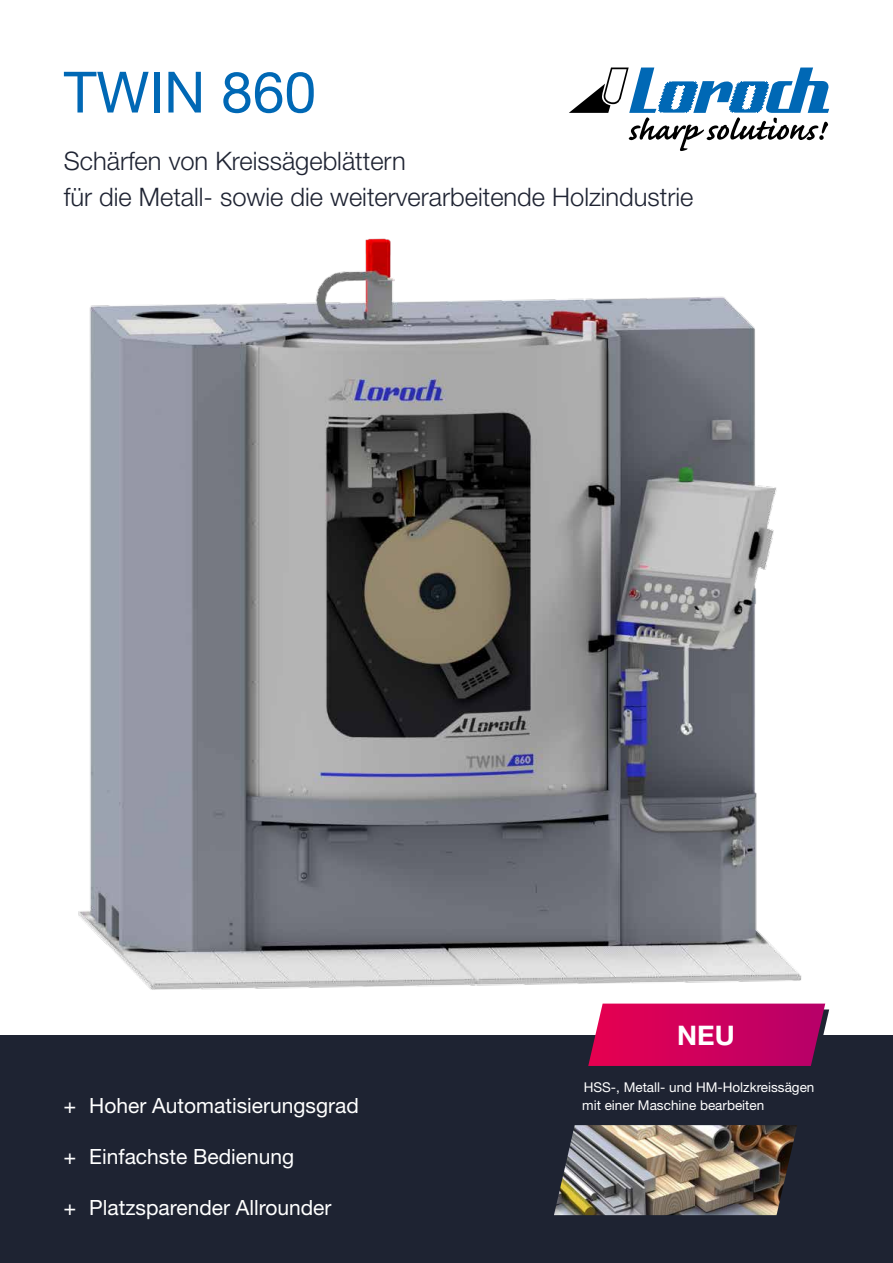
<style>
.page{position:relative;width:893px;height:1263px;background:#fff}
.page>*{position:absolute;margin:0;border:0;box-sizing:border-box;transform-origin:0 0}
.t1{font:57px "Helvetica Neue LT";color:#0068b5}
.t2{font:700 27px "Helvetica Neue LT";color:#fff}
.t3{font:300 25.5px/36px "Helvetica Neue LT";color:#1e2332}
.t4{font:21px "Helvetica Neue LT";color:#fff}
.t5{font:13.5px/18px "Helvetica Neue LT";color:#fff}
.s1{font-family:"Helvetica LT"}
</style>
<div class="page">
<img style="left:78px;top:238px;width:724px;height:752px">
<svg style="left:569px;top:68px;width:260px;height:83px"></svg>
<div style="left:0;top:1035px;width:893px;height:228px;background:#1e2332"></div>
<svg style="left:588px;top:1003px;width:241px;height:63px;background:#c80b60"></svg>
<img style="left:554px;top:1125px;width:243px;height:90px">
<h1 class="t1" style="left:64px;top:58px;width:254px">TWIN 860</h1>
<p class="t3" style="left:64px;top:142px;width:631px">Schärfen von Kreissägeblättern<br>für die Metall- sowie die weiterverarbeitende Holzindustrie</p>
<p class="t4" style="left:64px;top:1093px;width:297px"><span class="s1">+</span> Hoher Automatisierungsgrad</p>
<p class="t4" style="left:64px;top:1144px;width:232px"><span class="s1">+</span> Einfachste Bedienung</p>
<p class="t4" style="left:64px;top:1195px;width:269px"><span class="s1">+</span> Platzsparender Allrounder</p>
<p class="t2" style="left:677px;top:1019px;width:59px">NEU</p>
<p class="t5" style="left:582px;top:1078px;width:234px">HSS-, Metall- und HM-Holzkreissägen mit einer Maschine bearbeiten</p>
</div>
